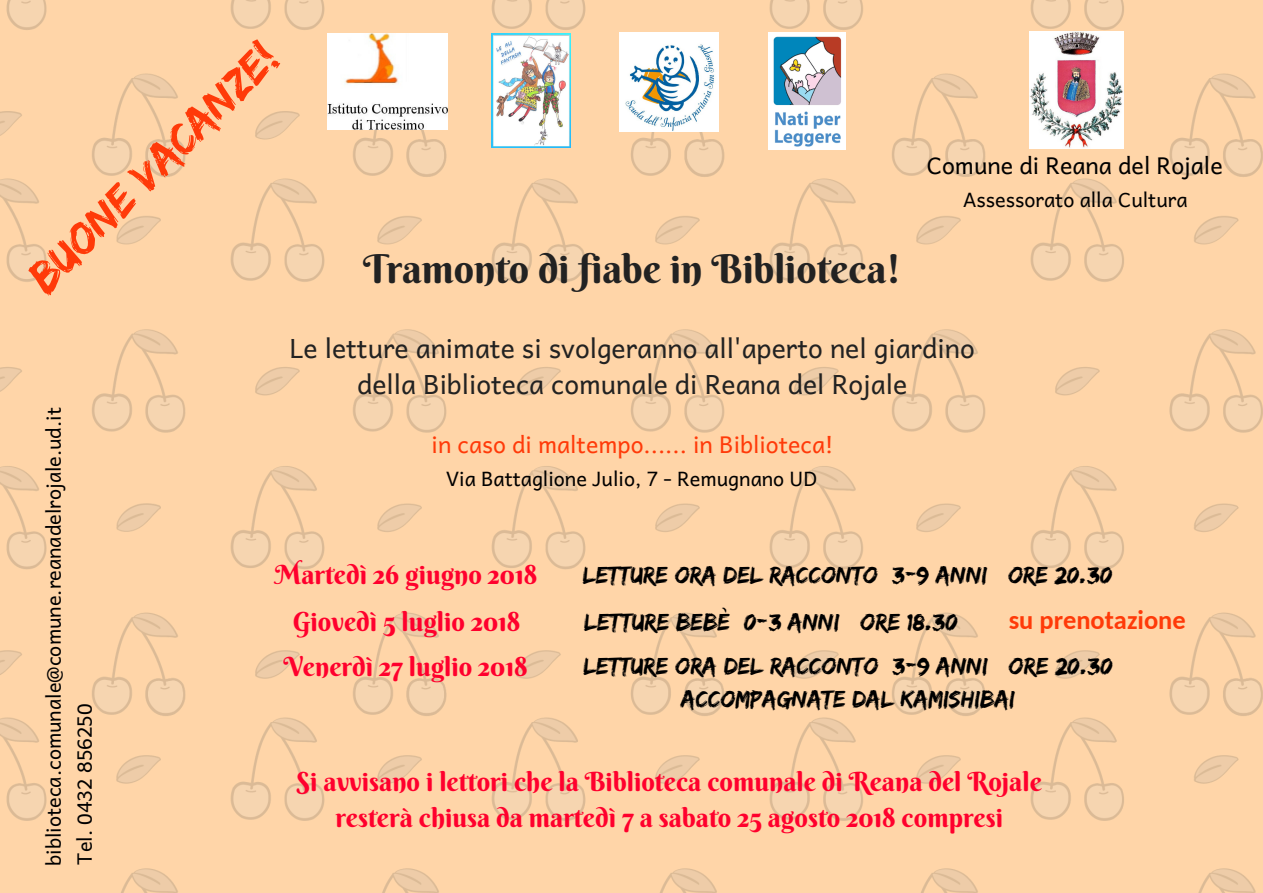
<style>
.page{position:relative;width:1263px;height:893px;background:#fff}
.page>*{position:absolute;margin:0;border:0;box-sizing:border-box;transform-origin:0 0}
.t1{font:46.35px "Edo SZ";color:#ff3a09}
.t2{font:39.75px "Berkshire Swash";color:#222}
.t3{font:26.4px/46px "Berkshire Swash";color:#ff002d;text-align:center}
.t4{font:26.4px/36px "Andika";color:#222;text-align:center}
.t5{font:700 26.4px "Carlito";color:#ff3a09}
.t6{font:24.75px/33.8px "Edo SZ";color:#000;text-align:center}
.t7{font:23.1px "Andika";color:#ff3a09}
.t8{font:23.1px "Andika";color:#000}
.t9{font:19.8px/30.9px "Andika";color:#000}
</style>
<div class="page">
<img style="left:0;top:0;width:1263px;height:892px">
<img style="left:1029px;top:31px;width:95px;height:117px">
<img style="left:768px;top:33px;width:78px;height:117px">
<img style="left:491px;top:34px;width:79px;height:113px">
<img style="left:327px;top:34px;width:121px;height:95px">
<img style="left:620px;top:33px;width:99px;height:99px">
<h1 class="t1" style="left:17px;top:266px;width:333px;rotate:-45deg">BUONE VACANZE!</h1>
<h2 class="t2" style="left:363px;top:245px;width:539px">Tramonto di fiabe in Biblioteca!</h2>
<p class="t8" style="left:927px;top:146px;width:297px">Comune di Reana del Rojale</p>
<p class="t9" style="left:963px;top:183px;width:226px">Assessorato alla Cultura</p>
<p class="t4" style="left:290px;top:329px;width:687px">Le letture animate si svolgeranno all'aperto nel giardino della Biblioteca comunale di Reana del Rojale</p>
<p class="t9" style="left:37px;top:866px;width:460px;rotate:-90deg">biblioteca.comunale@comune.reanadelrojale.ud.it<br>Tel. 0432 856250</p>
<p class="t7" style="left:432px;top:425px;width:404px">in caso di maltempo...... in Biblioteca!</p>
<p class="t9" style="left:446px;top:462px;width:373px">Via Battaglione Julio, 7 - Remugnano UD</p>
<p class="t3" style="left:275px;top:551px;width:264px">Martedì 26 giugno 2018<br>Giovedì 5 luglio 2018<br>Venerdì 27 luglio 2018</p>
<p class="t6" style="left:583px;top:557px;width:531px">LETTURE ORA DEL RACCONTO 3-9 ANNI ORE 20.30</p>
<p class="t6" style="left:584px;top:604px;width:375px">LETTURE BEBÈ 0-3 ANNI ORE 18.30</p>
<p class="t5" style="left:1009px;top:609px;width:178px">su prenotazione</p>
<p class="t6" style="left:583px;top:648px;width:531px">LETTURE ORA DEL RACCONTO 3-9 ANNI ORE 20.30<br>ACCOMPAGNATE DAL KAMISHIBAI</p>
<p class="t3" style="left:297px;top:763px;width:747px;line-height:36px">Si avvisano i lettori che la Biblioteca comunale di Reana del Rojale resterà chiusa da martedì 7 a sabato 25 agosto 2018 compresi</p>
</div>
